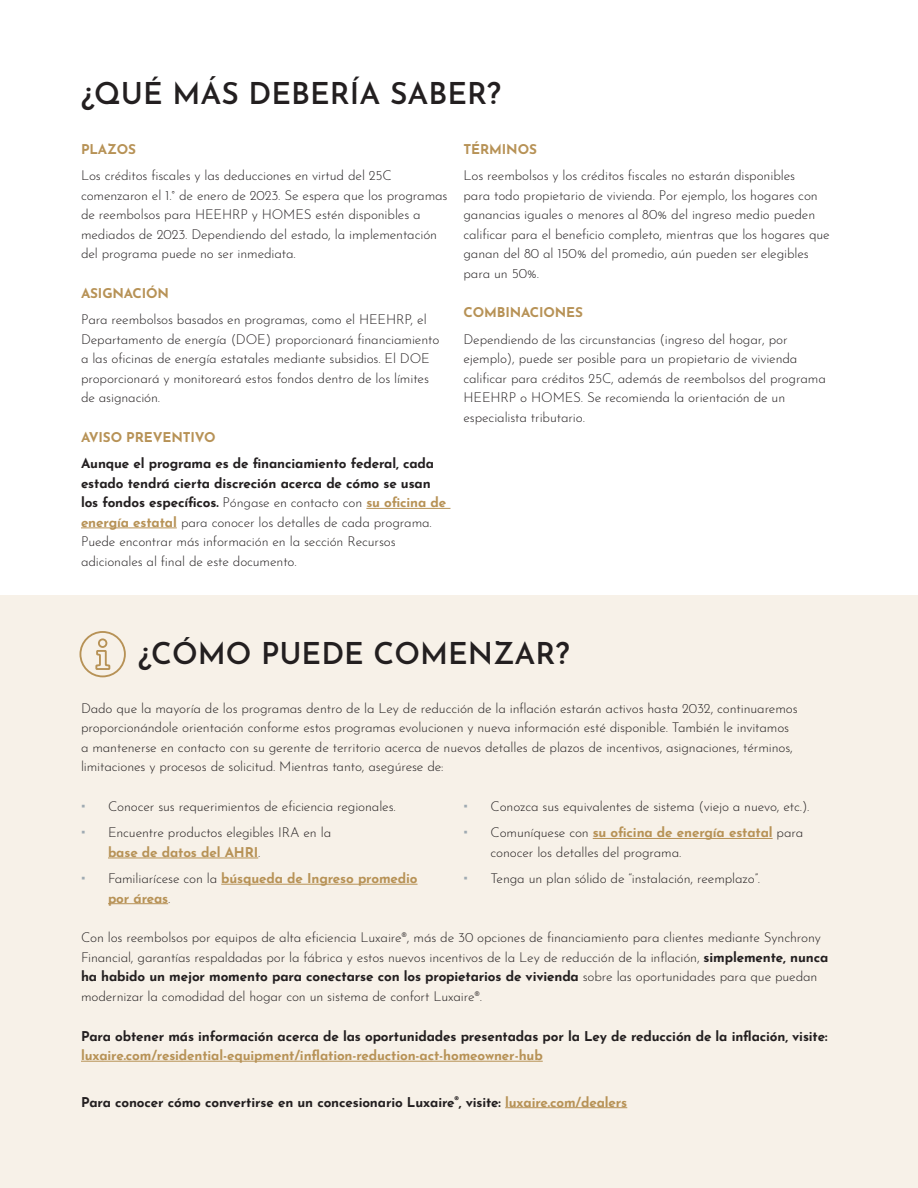
<style>
.page{position:relative;width:918px;height:1188px;background:#fff}
.page>*{position:absolute;margin:0;border:0;box-sizing:border-box;transform-origin:0 0}
.t1{font:600 30px "Josefin Sans";color:#231f20}
.t2{font:300 13.5px/19.5px "Josefin Sans";letter-spacing:-.01em;color:#231f20}
.t3{font:700 13.5px "Josefin Sans";letter-spacing:-.01em;color:#231f20}
.t4{font:700 13.5px/19.5px "Josefin Sans";letter-spacing:-.01em;color:#b79256}
.s1{font-weight:700}
.s2{font-weight:700;color:#b79256}
.s3{font-family:"Maurea Jci Tf ML";font-weight:700;font-size:15px;color:#9faab2}
.s4{font-family:"Maurea Jci Tf ML";font-size:15px;color:#9faab2}
.s5{font-weight:300;color:#231f20}
.s6{color:#b79256}
</style>
<div class="page">
<div style="left:0;top:595px;width:918px;height:593px;background:#f7f1e8"></div>
<hr style="left:108px;top:858px;width:150px;height:1px;background:#b79256">
<hr style="left:221px;top:884px;width:197px;height:1px;background:#b79256">
<hr style="left:108px;top:903px;width:60px;height:1px;background:#b79256">
<hr style="left:593px;top:838px;width:180px;height:1px;background:#b79256">
<hr style="left:81px;top:1061px;width:462px;height:1px;background:#b79256">
<hr style="left:505px;top:1107px;width:122px;height:1px;background:#b79256">
<hr style="left:366px;top:508px;width:84px;height:1px;background:#b79256">
<hr style="left:81px;top:528px;width:96px;height:1px;background:#b79256">
<div style="left:79px;top:631px;width:47px;height:46px;border:2px solid #b79256;border-radius:50%"></div>
<svg style="left:95px;top:638px;width:16px;height:32px"></svg>
<h1 class="t1" style="left:81px;top:67px;width:422px">¿QUÉ MÁS DEBERÍA SABER?</h1>
<p class="t4" style="left:81px;top:138px;width:57px">PLAZOS</p>
<p class="t2" style="left:81px;top:165px;width:368px">Los créditos fiscales y las deducciones en virtud del 25C comenzaron el 1.° de enero de 2023. Se espera que los programas de reembolsos para HEEHRP y HOMES estén disponibles a mediados de 2023. Dependiendo del estado, la implementación del programa puede no ser inmediata.</p>
<p class="t4" style="left:81px;top:282px;width:90px">ASIGNACIÓN</p>
<p class="t2" style="left:81px;top:309px;width:360px">Para reembolsos basados en programas, como el HEEHRP, el Departamento de energía (DOE) proporcionará financiamiento a las oficinas de energía estatales mediante subsidios. El DOE proporcionará y monitoreará estos fondos dentro de los límites de asignación.</p>
<p class="t4" style="left:81px;top:426px;width:136px">AVISO PREVENTIVO</p>
<p class="t2" style="left:81px;top:453px;width:367px"><span class="s1">Aunque el programa es de financiamiento federal, cada estado tendrá cierta discreción acerca de cómo se usan los fondos específicos.</span> Póngase en contacto con <span class="s2">su oficina de energía estatal</span> para conocer los detalles de cada programa.<br>Puede encontrar más información en la sección Recursos adicionales al final de este documento.</p>
<p class="t4" style="left:463px;top:138px;width:75px">TÉRMINOS</p>
<p class="t2" style="left:463px;top:165px;width:368px">Los reembolsos y los créditos fiscales no estarán disponibles<br>para todo propietario de vivienda. Por ejemplo, los hogares con ganancias iguales o menores al 80% del ingreso medio pueden calificar para el beneficio completo, mientras que los hogares que ganan del 80 al 150% del promedio, aún pueden ser elegibles para un 50%.</p>
<p class="t4" style="left:463px;top:301px;width:121px">COMBINACIONES</p>
<p class="t2" style="left:463px;top:328px;width:364px">Dependiendo de las circunstancias (ingreso del hogar, por ejemplo), puede ser posible para un propietario de vivienda calificar para créditos 25C, además de reembolsos del programa HEEHRP o HOMES. Se recomienda la orientación de un especialista tributario.</p>
<h1 class="t1" style="left:138px;top:628px;width:433px">¿CÓMO PUEDE COMENZAR?</h1>
<p class="t2" style="left:81px;top:697px;width:718px">Dado que la mayoría de los programas dentro de la Ley de reducción de la inflación estarán activos hasta 2032, continuaremos proporcionándole orientación conforme estos programas evolucionen y nueva información esté disponible. También le invitamos a mantenerse en contacto con su gerente de territorio acerca de nuevos detalles de plazos de incentivos, asignaciones, términos, limitaciones y procesos de solicitud. Mientras tanto, asegúrese de:</p>
<p class="t2" style="left:81px;top:795px;width:316px"><span class="s3">•</span> Conocer sus requerimientos de eficiencia regionales.</p>
<p class="t2" style="left:108px;top:822px;width:225px;text-indent:-27px"><span class="s3">•</span> Encuentre productos elegibles IRA en la <span class="s2">base de datos del AHRI</span>.</p>
<p class="t4" style="left:108px;top:867px;width:311px;text-indent:-27px"><span class="s4">•</span> <span class="s5">Familiarícese con la</span> búsqueda de Ingreso promedio por áreas<span class="s5">.</span></p>
<p class="t2" style="left:464px;top:795px;width:348px"><span class="s3">•</span> Conozca sus equivalentes de sistema (viejo a nuevo, etc.).</p>
<p class="t2" style="left:490px;top:822px;width:314px;text-indent:-27px"><span class="s3">•</span> Comuníquese con <span class="s2">su oficina de energía estatal</span> para conocer los detalles del programa.</p>
<p class="t2" style="left:464px;top:867px;width:298px"><span class="s3">•</span> Tenga un plan sólido de “instalación, reemplazo”.</p>
<p class="t2" style="left:81px;top:927px;width:749px">Con los reembolsos por equipos de alta eficiencia Luxaire®, más de 30 opciones de financiamiento para clientes mediante Synchrony Financial, garantías respaldadas por la fábrica y estos nuevos incentivos de la Ley de reducción de la inflación, <span class="s1">simplemente, nunca ha habido un mejor momento para conectarse con los propietarios de vivienda</span> sobre las oportunidades para que puedan modernizar la comodidad del hogar con un sistema de confort Luxaire®.</p>
<p class="t3" style="left:81px;top:1024px;width:748px">Para obtener más información acerca de las oportunidades presentadas por la Ley de reducción de la inflación, visite:</p>
<p class="t4" style="left:81px;top:1044px;width:463px">luxaire.com/residential-equipment/inflation-reduction-act-homeowner-hub</p>
<p class="t3" style="left:81px;top:1090px;width:548px">Para conocer cómo convertirse en un concesionario Luxaire<sup>®</sup>, visite: <span class="s6">luxaire.com/dealers</span></p>
</div>
